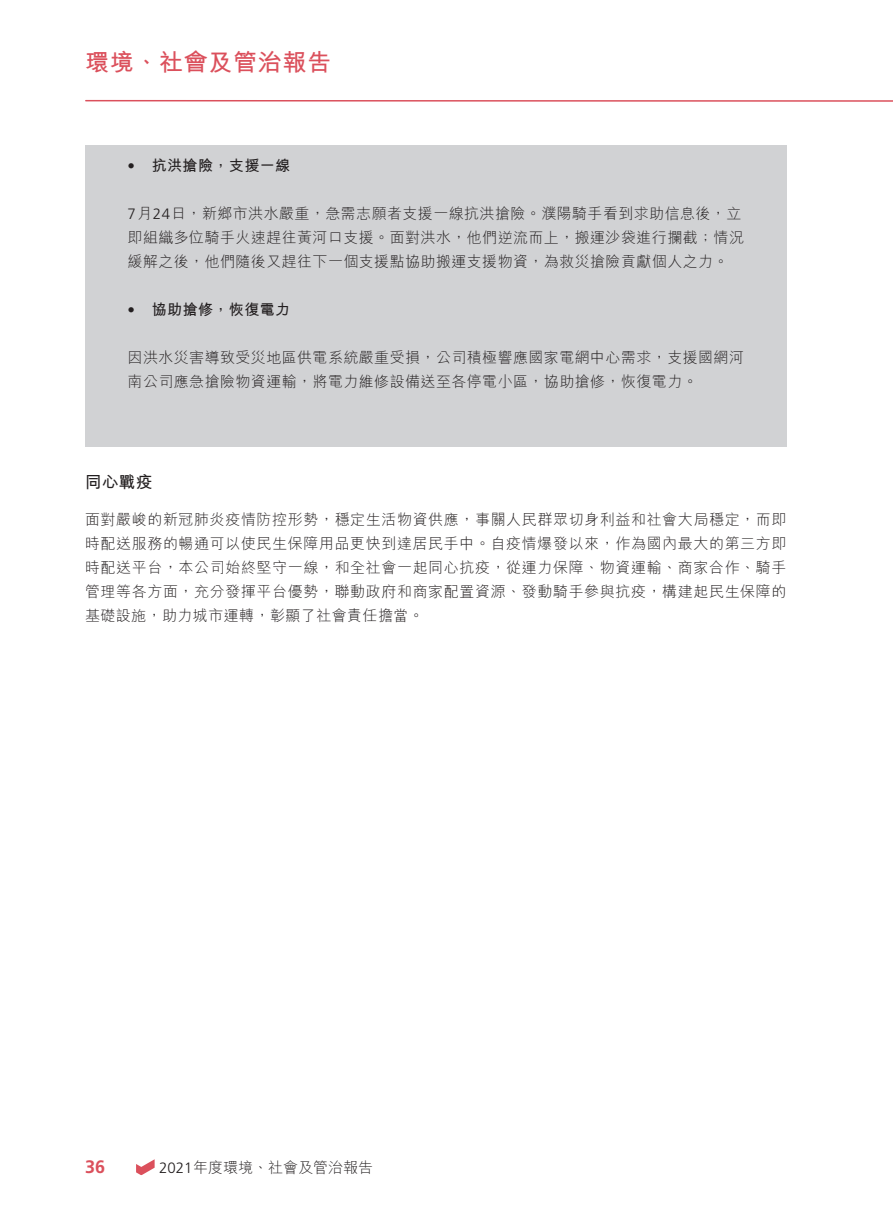
<style>
.page{position:relative;width:893px;height:1212px;background:#fff}
.page>*{position:absolute;margin:0;border:0;box-sizing:border-box;transform-origin:0 0}
.t1{font:700 24px "M Hei HK";letter-spacing:.03em;color:#db505c}
.t2{font:700 18px "Frutiger LT Std";color:#db505c}
.t3{font:700 16.5px "M Hei HK";color:#231f20}
.t4{font:300 15px/24px "M Hei HK";letter-spacing:.03em;color:#231f20}
.t5{font:700 15px "M Hei HK";letter-spacing:.03em;color:#231f20}
.t6{font:300 15px "M Hei HK";color:#231f20}
.s1{font-family:"Frutiger LT Std"}
</style>
<div class="page">
<svg style="left:85px;top:99px;width:808px;height:3px"></svg>
<svg style="left:136px;top:1159px;width:19px;height:16px"></svg>
<div style="left:85px;top:145px;width:702px;height:301px;background:#d1d2d4"></div>
<h1 class="t1" style="left:85px;top:45px;width:248px">環境、社會及管治報告</h1>
<p class="t5" style="left:128px;top:154px;width:164px"><span class="s1">•</span> 抗洪搶險，支援一線</p>
<p class="t4" style="left:128px;top:201px;width:618px"><span class="s1">7</span>月<span class="s1">24</span>日，新鄉市洪水嚴重，急需志願者支援一線抗洪搶險。濮陽騎手看到求助信息後，立即組織多位騎手火速趕往黃河口支援。面對洪水，他們逆流而上，搬運沙袋進行攔截；情況緩解之後，他們隨後又趕往下一個支援點協助搬運支援物資，為救災搶險貢獻個人之力。</p>
<p class="t5" style="left:128px;top:298px;width:164px"><span class="s1">•</span> 協助搶修，恢復電力</p>
<p class="t4" style="left:128px;top:345px;width:618px">因洪水災害導致受災地區供電系統嚴重受損，公司積極響應國家電網中心需求，支援國網河南公司應急搶險物資運輸，將電力維修設備送至各停電小區，協助搶修，恢復電力。</p>
<p class="t3" style="left:85px;top:470px;width:69px">同心戰疫</p>
<p class="t4" style="left:85px;top:507px;width:703px;text-align:justify">面對嚴峻的新冠肺炎疫情防控形勢，穩定生活物資供應，事關人民群眾切身利益和社會大局穩定，而即時配送服務的暢通可以使民生保障用品更快到達居民手中。自疫情爆發以來，作為國內最大的第三方即時配送平台，本公司始終堅守一線，和全社會一起同心抗疫，從運力保障、物資運輸、商家合作、騎手管理等各方面，充分發揮平台優勢，聯動政府和商家配置資源、發動騎手參與抗疫，構建起民生保障的基礎設施，助力城市運轉，彰顯了社會責任擔當。</p>
<p class="t2" style="left:85px;top:1156px;width:22px">36</p>
<p class="t6" style="left:159px;top:1159px;width:216px"><span class="s1">2021</span>年度環境、社會及管治報告</p>
</div>
